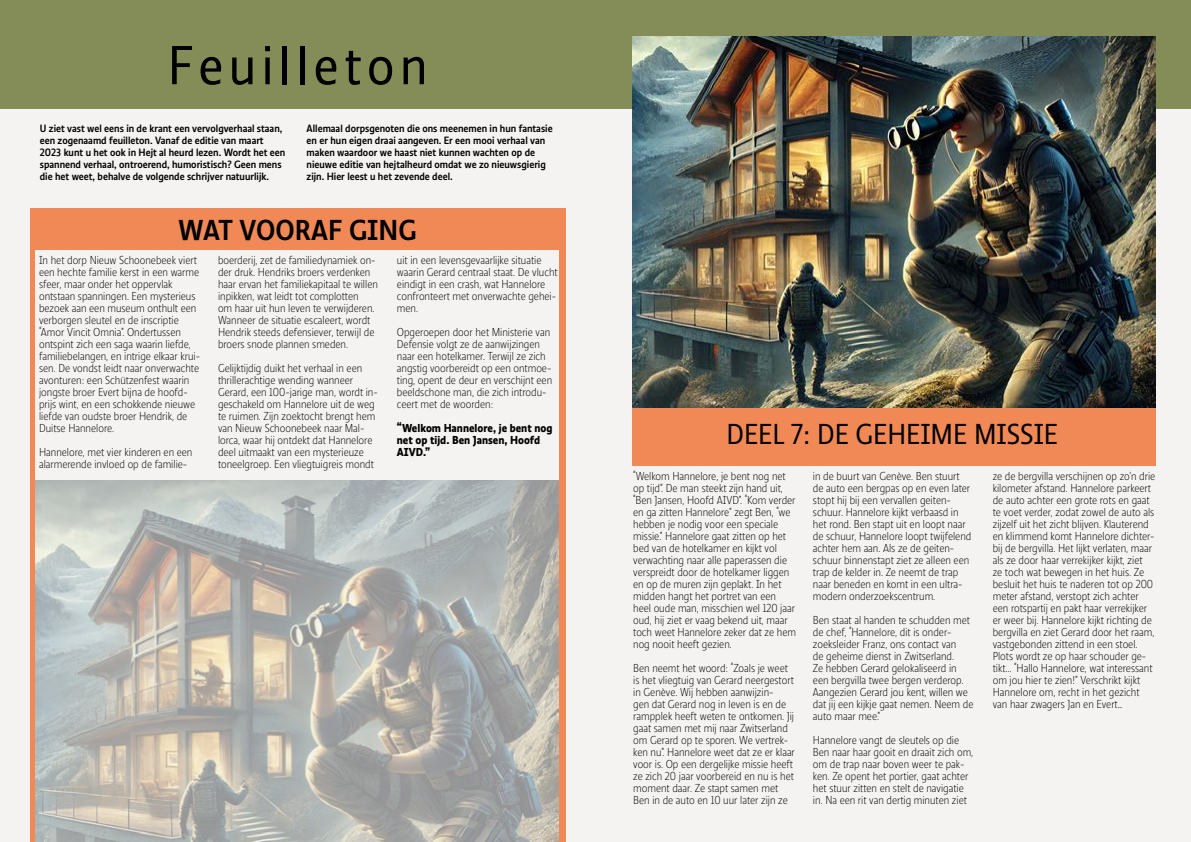
<style>
.page{position:relative;width:1191px;height:842px;background:#f5f3f1}
.page>*{position:absolute;margin:0;border:0;box-sizing:border-box;transform-origin:0 0}
.t1{font:57px "Ratio Display";letter-spacing:.1em;color:#000}
.t2{font:30px "Ratio Display";color:#000}
.t3{font:500 30px "Ratio Display";color:#000}
.t4{font:300 12px/12px "Ratio Display";color:#000}
.t5{font:700 12px/12px "Ratio Display";color:#000}
.t6{font:500 11px/12px "Ratio Display";color:#000}
</style>
<div class="page">
<div style="left:632px;top:408px;width:523px;height:58px;background:#f18956"></div>
<div style="left:30px;top:209px;width:536px;height:633px;background:#f18956"></div>
<div style="left:0;top:0;width:1191px;height:108px;background:#848d58"></div>
<div style="left:35px;top:250px;width:524px;height:592px;background:#f5f3f1"></div>
<img style="left:35px;top:480px;width:523px;height:362px">
<img style="left:632px;top:36px;width:523px;height:372px">
<h1 class="t1" style="left:168px;top:34px;width:261px">Feuilleton</h1>
<p class="t6" style="left:40px;top:122px;width:247px">U ziet vast wel eens in de krant een vervolgverhaal staan, een zogenaamd feuilleton. Vanaf de editie van maart 2023 kunt u het ook in Hejt al heurd lezen. Wordt het een spannend verhaal, ontroerend, humoristisch? Geen mens die het weet, behalve de volgende schrijver natuurlijk.</p>
<p class="t6" style="left:307px;top:122px;width:247px">Allemaal dorpsgenoten die ons meenemen in hun fantasie en er hun eigen draai aangeven. Er een mooi verhaal van maken waardoor we haast niet kunnen wachten op de nieuwe editie van hejtalheurd omdat we zo nieuwsgierig zijn. Hier leest u het zevende deel.</p>
<h2 class="t3" style="left:178px;top:212px;width:240px">WAT VOORAF GING</h2>
<p class="t4" style="left:39px;top:254px;width:162px">In het dorp Nieuw Schoonebeek viert een hechte familie kerst in een warme sfeer, maar onder het oppervlak ontstaan spanningen. Een mysterieus bezoek aan een museum onthult een verborgen sleutel en de inscriptie “Amor Vincit Omnia”. Ondertussen ontspint zich een saga waarin liefde, familiebelangen, en intrige elkaar krui&shy;sen. De vondst leidt naar onverwachte avonturen: een Schützenfest waarin jongste broer Evert bijna de hoofd&shy;prijs wint, en een schokkende nieuwe liefde van oudste broer Hendrik, de Duitse Hannelore.</p>
<p class="t4" style="left:39px;top:446px;width:155px">Hannelore, met vier kinderen en een alarmerende invloed op de familie-</p>
<p class="t4" style="left:218px;top:254px;width:161px">boerderij, zet de familiedynamiek on&shy;der druk. Hendriks broers verdenken haar ervan het familiekapitaal te willen inpikken, wat leidt tot complotten<br>om haar uit hun leven te verwijderen.<br>Wanneer de situatie escaleert, wordt Hendrik steeds defensiever, terwijl de broers snode plannen smeden.</p>
<p class="t4" style="left:218px;top:362px;width:161px">Gelijktijdig duikt het verhaal in een thrillerachtige wending wanneer Gerard, een 100-jarige man, wordt in&shy;geschakeld om Hannelore uit de weg te ruimen. Zijn zoektocht brengt hem van Nieuw Schoonebeek naar Mal&shy;lorca, waar hij ontdekt dat Hannelore deel uitmaakt van een mysterieuze toneelgroep. Een vliegtuigreis mondt</p>
<p class="t4" style="left:397px;top:254px;width:162px">uit in een levensgevaarlijke situatie waarin Gerard centraal staat. De vlucht eindigt in een crash, wat Hannelore confronteert met onverwachte gehei&shy;men.</p>
<p class="t4" style="left:397px;top:326px;width:157px">Opgeroepen door het Ministerie van Defensie volgt ze de aanwijzingen naar een hotelkamer. Terwijl ze zich angstig voorbereidt op een ontmoe&shy;ting, opent de deur en verschijnt een beeldschone man, die zich introdu&shy;ceert met de woorden:</p>
<p class="t5" style="left:397px;top:422px;width:157px">“Welkom Hannelore, je bent nog net op tijd. Ben Jansen, Hoofd<br>AIVD.”</p>
<h2 class="t2" style="left:726px;top:417px;width:333px">DEEL 7: DE GEHEIME MISSIE</h2>
<p class="t4" style="left:633px;top:470px;width:164px">“Welkom Hannelore, je bent nog net op tijd”. De man steekt zijn hand uit, “Ben Jansen, Hoofd AIVD”. “Kom verder en ga zitten Hannelore” zegt Ben, “we hebben je nodig voor een speciale missie.” Hannelore gaat zitten op het bed van de hotelkamer en kijkt vol verwachting naar alle paperassen die verspreidt door de hotelkamer liggen en op de muren zijn geplakt. In het midden hangt het portret van een heel oude man, misschien wel 120 jaar oud, hij ziet er vaag bekend uit, maar toch weet Hannelore zeker dat ze hem nog nooit heeft gezien.</p>
<p class="t4" style="left:633px;top:662px;width:163px">Ben neemt het woord: “Zoals je weet is het vliegtuig van Gerard neergestort in Genève. Wij hebben aanwijzin-<br>gen dat Gerard nog in leven is en de rampplek heeft weten te ontkomen. Jij gaat samen met mij naar Zwitserland om Gerard op te sporen. We vertrek&shy;ken nu”. Hannelore weet dat ze er klaar voor is. Op een dergelijke missie heeft ze zich 20 jaar voorbereid en nu is het moment daar. Ze stapt samen met Ben in de auto en 10 uur later zijn ze</p>
<p class="t4" style="left:813px;top:470px;width:160px">in de buurt van Genève. Ben stuurt de auto een bergpas op en even later stopt hij bij een vervallen geiten&shy;schuur. Hannelore kijkt verbaasd in het rond. Ben stapt uit en loopt naar de schuur, Hannelore loopt twijfelend achter hem aan. Als ze de geiten&shy;schuur binnenstapt ziet ze alleen een trap de kelder in. Ze neemt de trap naar beneden en komt in een ultra&shy;modern onderzoekscentrum.</p>
<p class="t4" style="left:813px;top:614px;width:162px">Ben staat al handen te schudden met de chef, “Hannelore, dit is onder&shy;zoeksleider Franz, ons contact van<br>de geheime dienst in Zwitserland.<br>Ze hebben Gerard gelokaliseerd in een bergvilla twee bergen verderop.<br>Aangezien Gerard jou kent, willen we dat jij een kijkje gaat nemen. Neem de auto maar mee.”</p>
<p class="t4" style="left:813px;top:734px;width:162px">Hannelore vangt de sleutels op die Ben naar haar gooit en draait zich om, om de trap naar boven weer te pak&shy;ken. Ze opent het portier, gaat achter het stuur zitten en stelt de navigatie in. Na een rit van dertig minuten ziet</p>
<p class="t4" style="left:992px;top:470px;width:164px">ze de bergvilla verschijnen op zo’n drie kilometer afstand. Hannelore parkeert de auto achter een grote rots en gaat te voet verder, zodat zowel de auto als zijzelf uit het zicht blijven. Klauterend en klimmend komt Hannelore dichter&shy;bij de bergvilla. Het lijkt verlaten, maar als ze door haar verrekijker kijkt, ziet<br>ze toch wat bewegen in het huis. Ze besluit het huis te naderen tot op 200 meter afstand, verstopt zich achter een rotspartij en pakt haar verrekijker er weer bij. Hannelore kijkt richting de bergvilla en ziet Gerard door het raam, vastgebonden zittend in een stoel.<br>Plots wordt ze op haar schouder ge&shy;tikt... “Hallo Hannelore, wat interessant om jou hier te zien!” Verschrikt kijkt Hannelore om, recht in het gezicht van haar zwagers Jan en Evert…</p>
</div>
